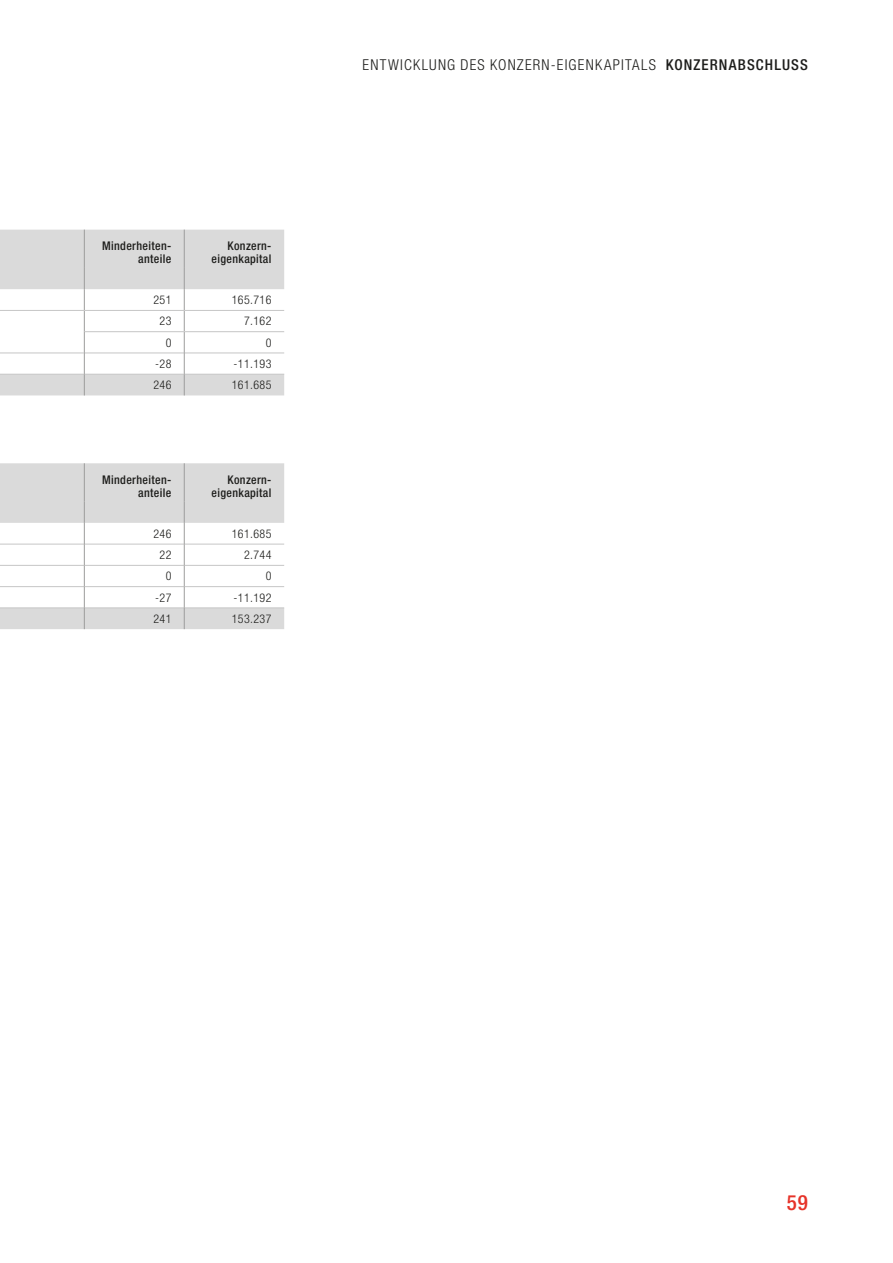
<style>
.page{position:relative;width:893px;height:1263px;background:#fff}
.page>*{position:absolute;margin:0;border:0;box-sizing:border-box;transform-origin:0 0}
.t1{font:500 condensed 21px "Helvetica Neue LT Std";color:#e63329}
.t2{font:300 condensed 15px "Helvetica Neue LT Std";letter-spacing:.08em;color:#1d1d1b}
.t3{font:500 condensed 12px/13.5px "Helvetica Neue LT Std";letter-spacing:.03em;color:#1d1d1b;text-align:right}
.t4{font:300 condensed 12px "Helvetica Neue LT Std";letter-spacing:.03em;color:#1d1d1b}
.s1{font-weight:500}
</style>
<div class="page">
<svg style="left:0;top:230px;width:284px;height:165px"></svg>
<hr style="left:85px;top:353px;width:99px;height:1px;background:#c6c6c6">
<hr style="left:185px;top:353px;width:99px;height:1px;background:#c6c6c6">
<hr style="left:84px;top:230px;width:1px;height:38px;background:#9d9d9c">
<hr style="left:184px;top:230px;width:1px;height:38px;background:#9d9d9c">
<hr style="left:84px;top:310px;width:100px;height:1px;background:#c6c6c6">
<hr style="left:184px;top:310px;width:100px;height:1px;background:#c6c6c6">
<hr style="left:0;top:310px;width:84px;height:1px;background:#c6c6c6">
<hr style="left:0;top:353px;width:84px;height:1px;background:#c6c6c6">
<hr style="left:0;top:374px;width:84px;height:1px;background:#c6c6c6">
<hr style="left:85px;top:374px;width:99px;height:1px;background:#c6c6c6">
<hr style="left:185px;top:374px;width:99px;height:1px;background:#c6c6c6">
<svg style="left:84px;top:268px;width:1px;height:127px"></svg>
<svg style="left:184px;top:268px;width:1px;height:127px"></svg>
<hr style="left:85px;top:331px;width:99px;height:1px;background:#c6c6c6">
<hr style="left:184px;top:331px;width:100px;height:1px;background:#c6c6c6">
<svg style="left:0;top:463px;width:284px;height:166px"></svg>
<hr style="left:0;top:544px;width:84px;height:1px;background:#c6c6c6">
<hr style="left:85px;top:544px;width:99px;height:1px;background:#c6c6c6">
<hr style="left:185px;top:544px;width:99px;height:1px;background:#c6c6c6">
<hr style="left:0;top:565px;width:84px;height:1px;background:#c6c6c6">
<hr style="left:85px;top:565px;width:99px;height:1px;background:#c6c6c6">
<hr style="left:185px;top:565px;width:99px;height:1px;background:#c6c6c6">
<hr style="left:0;top:586px;width:84px;height:1px;background:#c6c6c6">
<hr style="left:85px;top:586px;width:99px;height:1px;background:#c6c6c6">
<hr style="left:185px;top:586px;width:99px;height:1px;background:#c6c6c6">
<hr style="left:0;top:608px;width:84px;height:1px;background:#c6c6c6">
<hr style="left:85px;top:608px;width:99px;height:1px;background:#c6c6c6">
<hr style="left:185px;top:608px;width:99px;height:1px;background:#c6c6c6">
<hr style="left:184px;top:463px;width:1px;height:39px;background:#9d9d9c">
<svg style="left:184px;top:502px;width:1px;height:127px"></svg>
<hr style="left:84px;top:463px;width:1px;height:39px;background:#9d9d9c">
<svg style="left:84px;top:502px;width:1px;height:127px"></svg>
<p class="t3" style="left:102px;top:239px;width:71px">Minderheiten&shy;anteile</p>
<p class="t3" style="left:212px;top:239px;width:61px">Konzern&shy;eigenkapital</p>
<p class="t4" style="left:153px;top:293px;width:19px">251</p>
<p class="t4" style="left:232px;top:293px;width:41px">165.716</p>
<p class="t4" style="left:160px;top:314px;width:13px">23</p>
<p class="t4" style="left:244px;top:314px;width:29px">7.162</p>
<p class="t4" style="left:166px;top:335px;width:7px">0</p>
<p class="t4" style="left:266px;top:335px;width:7px">0</p>
<p class="t4" style="left:155px;top:357px;width:18px">-28</p>
<p class="t4" style="left:234px;top:357px;width:39px">-11.193</p>
<p class="t4" style="left:153px;top:378px;width:19px">246</p>
<p class="t4" style="left:232px;top:378px;width:41px">161.685</p>
<p class="t3" style="left:102px;top:472px;width:71px">Minderheiten&shy;anteile</p>
<p class="t3" style="left:212px;top:472px;width:61px">Konzern&shy;eigenkapital</p>
<p class="t4" style="left:153px;top:527px;width:19px">246</p>
<p class="t4" style="left:232px;top:527px;width:41px">161.685</p>
<p class="t4" style="left:160px;top:548px;width:13px">22</p>
<p class="t4" style="left:244px;top:548px;width:29px">2.744</p>
<p class="t4" style="left:166px;top:569px;width:7px">0</p>
<p class="t4" style="left:266px;top:569px;width:7px">0</p>
<p class="t4" style="left:155px;top:590px;width:18px">-27</p>
<p class="t4" style="left:234px;top:590px;width:39px">-11.192</p>
<p class="t4" style="left:153px;top:612px;width:19px">241</p>
<p class="t4" style="left:232px;top:612px;width:41px">153.237</p>
<p class="t2" style="left:363px;top:56px;width:447px">ENTWICKLUNG DES KONZERN-EIGENKAPITALS <span class="s1">KONZERNABSCHLUSS</span></p>
<h1 class="t1" style="left:787px;top:1190px;width:23px">59</h1>
</div>
